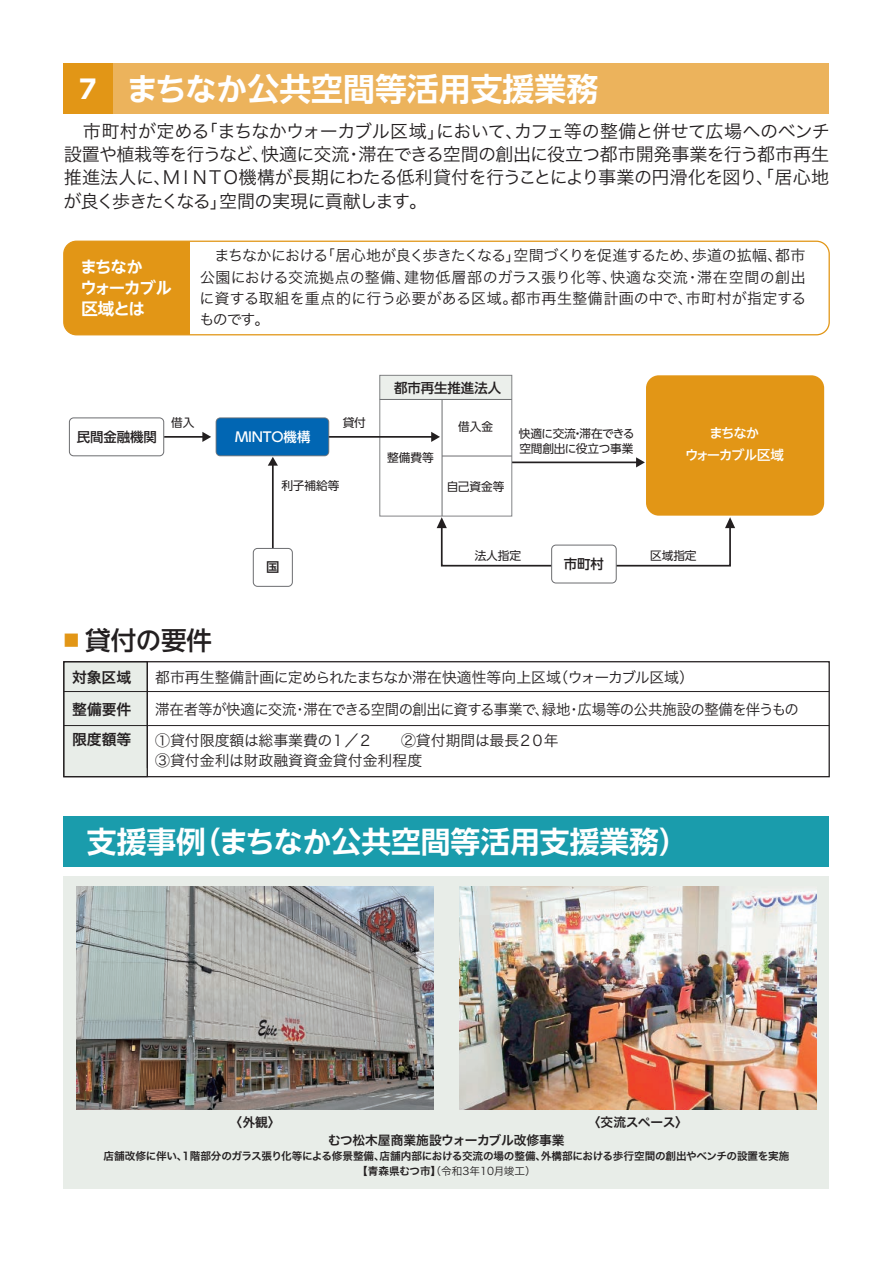
<style>
.page{position:relative;width:893px;height:1263px;background:#fff}
.page>*{position:absolute;margin:0;border:0;box-sizing:border-box;transform-origin:0 0}
.t1{font:700 31.95px "UD Shin Go NT Pro De";color:#fff}
.t2{font:700 29.7px "UD Shin Go NT Pro De";color:#fff}
.t3{font:500 25.5px "UD Shin Go NT Pro";letter-spacing:-.005em;color:#231f20}
.t4{font:18px/23.4px "Hira Kaku Pro W3";letter-spacing:-.045em;color:#231f20;text-align:justify}
.t5{font:700 16.5px/21px "UD Shin Go NT Pro De";letter-spacing:-.07em;color:#fff}
.t6{font:15px/21.3px "Hira Kaku Pro W3";letter-spacing:.01em;color:#231f20;text-align:justify}
.t7{font:14.85px/20px "Hira Kaku Pro W3";letter-spacing:-.01em;color:#231f20}
.t8{font:14.85px "Hira Kaku Pro W3";letter-spacing:-.04em;color:#231f20}
.t9{font:14.85px/32.2px "Hira Kaku Pro W6";letter-spacing:-.01em;color:#231f20}
.t10{font:500 13.5px "UD Shin Go NT Pro";letter-spacing:-.005em;color:#231f20}
.t11{font:500 13.5px/21.3px "UD Shin Go NT Pro";letter-spacing:-.1em;color:#fff;text-align:center}
.t12{font:500 13.5px "UD Shin Go NT Pro";letter-spacing:-.01em;color:#fff}
.t13{font:12.75px "Hira Kaku Pro W6";letter-spacing:-.015em;color:#231f20}
.t14{font:11.7px/14.9px "UD Shin Go NT Pro";letter-spacing:-.01em;color:#231f20}
.t15{font:10.65px "Hira Kaku Pro W6";letter-spacing:-.02em;color:#231f20}
.t16{font:10.65px "Hira Kaku Pro W3";color:#231f20}
.s1{font-family:"UD Shin Go NT Pro";font-size:25.5px}
.s2{font-family:"Hira Kaku Pro W6"}
</style>
<div class="page">
<div style="left:64px;top:64px;width:765px;height:50px;background:#ecb35c"></div>
<div style="left:64px;top:64px;width:49px;height:50px;background:#e29616"></div>
<div style="left:64px;top:662px;width:83px;height:115px;background:#e8ede8"></div>
<div style="left:63px;top:661px;width:767px;height:116px;border:1px solid #231f20"></div>
<hr style="left:64px;top:691px;width:765px;height:1px;background:#231f20">
<hr style="left:64px;top:725px;width:765px;height:1px;background:#231f20">
<hr style="left:147px;top:662px;width:1px;height:115px;background:#231f20">
<hr style="left:480px;top:461px;width:158px;height:2px;background:#231f20">
<svg style="left:636px;top:457px;width:9px;height:10px"></svg>
<div style="left:380px;top:375px;width:132px;height:141px;background:#fff"></div>
<svg style="left:437px;top:517px;width:123px;height:50px"></svg>
<svg style="left:609px;top:517px;width:126px;height:50px"></svg>
<div style="left:69px;top:417px;width:95px;height:39px;border:1px solid #6c6d70;border-radius:4px"></div>
<hr style="left:164px;top:436px;width:40px;height:2px;background:#231f20">
<svg style="left:202px;top:432px;width:9px;height:10px"></svg>
<div style="left:380px;top:375px;width:132px;height:24px;background:#e8ede8"></div>
<div style="left:379px;top:375px;width:133px;height:141px;border:1px solid #6c6d70"></div>
<hr style="left:326px;top:436px;width:107px;height:2px;background:#231f20">
<svg style="left:431px;top:432px;width:9px;height:10px"></svg>
<div style="left:216px;top:418px;width:113px;height:38px;background:#0166b3;border-radius:4px"></div>
<div style="left:216px;top:417px;width:113px;height:39px;border:1px solid #6c6d70;border-radius:4px"></div>
<hr style="left:272px;top:464px;width:2px;height:89px;background:#231f20">
<svg style="left:268px;top:457px;width:10px;height:9px"></svg>
<div style="left:253px;top:548px;width:39px;height:38px;background:#fff;border-radius:4px"></div>
<div style="left:253px;top:548px;width:40px;height:39px;border:1px solid #6c6d70;border-radius:4px"></div>
<div style="left:552px;top:545px;width:64px;height:38px;background:#fff;border-radius:4px"></div>
<div style="left:551px;top:545px;width:66px;height:38px;border:1px solid #6c6d70;border-radius:4px"></div>
<hr style="left:380px;top:399px;width:132px;height:1px;background:#6c6d70">
<hr style="left:442px;top:399px;width:1px;height:117px;background:#6c6d70">
<div style="left:646px;top:375px;width:178px;height:141px;background:#e29616;border-radius:13px"></div>
<hr style="left:442px;top:456px;width:70px;height:1px;background:#6c6d70">
<div style="left:64px;top:816px;width:765px;height:50px;background:#1a9cac"></div>
<div style="left:64px;top:876px;width:765px;height:312px;background:#e8ede8"></div>
<img style="left:459px;top:887px;width:357px;height:223px">
<img style="left:77px;top:887px;width:357px;height:223px">
<div style="left:64px;top:241px;width:125px;height:94px;background:#e29616"></div>
<div style="left:63px;top:241px;width:767px;height:94px;border:1px solid #e29616;border-radius:13px"></div>
<h1 class="t1" style="left:80px;top:63px;width:520px"><span class="s1">7</span> まちなか公共空間等活用支援業務</h1>
<p class="t4" style="left:63px;top:118px;width:768px;text-indent:19px">市町村が定める「まちなかウォーカブル区域」において、カフェ等の整備と併せて広場へのベンチ設置や植栽等を行うなど、快適に交流・滞在できる空間の創出に役立つ都市開発事業を行う都市再生推進法人に、ＭＩＮＴＯ機構が長期にわたる低利貸付を行うことにより事業の円滑化を図り、「居心地が良く歩きたくなる」空間の実現に貢献します。</p>
<p class="t5" style="left:80px;top:256px;width:93px">まちなか<br>ウォーカブル区域とは</p>
<p class="t6" style="left:199px;top:244px;width:608px;text-indent:15px">まちなかにおける「居心地が良く歩きたくなる」空間づくりを促進するため、歩道の拡幅、都市公園における交流拠点の整備、建物低層部のガラス張り化等、快適な交流・滞在空間の創出に資する取組を重点的に行う必要がある区域。都市再生整備計画の中で、市町村が指定するものです。</p>
<p class="t10" style="left:394px;top:377px;width:108px">都市再生推進法人</p>
<p class="t10" style="left:77px;top:426px;width:81px">民間金融機関</p>
<p class="t14" style="left:171px;top:415px;width:25px">借入</p>
<p class="t12" style="left:235px;top:426px;width:77px">MINTO機構</p>
<p class="t14" style="left:343px;top:415px;width:25px">貸付</p>
<p class="t14" style="left:387px;top:449px;width:48px">整備費等</p>
<p class="t14" style="left:458px;top:419px;width:36px">借入金</p>
<p class="t14" style="left:519px;top:426px;width:117px">快適に交流・滞在できる空間創出に役立つ事業</p>
<p class="t11" style="left:685px;top:422px;width:100px">まちなか<br>ウォーカブル区域</p>
<p class="t14" style="left:281px;top:478px;width:60px">利子補給等</p>
<p class="t14" style="left:447px;top:479px;width:59px">自己資金等</p>
<p class="t10" style="left:266px;top:556px;width:15px">国</p>
<p class="t14" style="left:475px;top:548px;width:48px">法人指定</p>
<p class="t14" style="left:650px;top:548px;width:48px">区域指定</p>
<p class="t10" style="left:564px;top:553px;width:42px">市町村</p>
<h3 class="t3" style="left:64px;top:620px;width:150px"><sup>■</sup> 貸付の要件</h3>
<p class="t9" style="left:72px;top:660px;width:61px">対象区域整備要件</p>
<p class="t7" style="left:155px;top:666px;width:540px">都市再生整備計画に定められたまちなか滞在快適性等向上区域（ウォーカブル区域）</p>
<p class="t8" style="left:155px;top:696px;width:645px">滞在者等が快適に交流・滞在できる空間の創出に資する事業で、緑地・広場等の公共施設の整備を伴うもの</p>
<p class="t9" style="left:72px;top:723px;width:61px">限度額等</p>
<p class="t7" style="left:155px;top:729px;width:435px">①貸付限度額は総事業費の１／２　　②貸付期間は最長２０年　　<br>③貸付金利は財政融資資金貸付金利程度</p>
<h2 class="t2" style="left:87px;top:817px;width:603px">支援事例（まちなか公共空間等活用支援業務）</h2>
<p class="t13" style="left:230px;top:1110px;width:53px">〈外観〉</p>
<p class="t13" style="left:588px;top:1110px;width:101px">〈交流スペース〉</p>
<p class="t13" style="left:328px;top:1128px;width:238px">むつ松木屋商業施設ウォーカブル改修事業</p>
<p class="t15" style="left:104px;top:1146px;width:687px">店舗改修に伴い、1階部分のガラス張り化等による修景整備、店舗内部における交流の場の整備、外構部における歩行空間の創出やベンチの設置を実施</p>
<p class="t16" style="left:357px;top:1161px;width:180px"><span class="s2">【青森県むつ市】</span>（令和3年10月竣工）</p>
</div>
